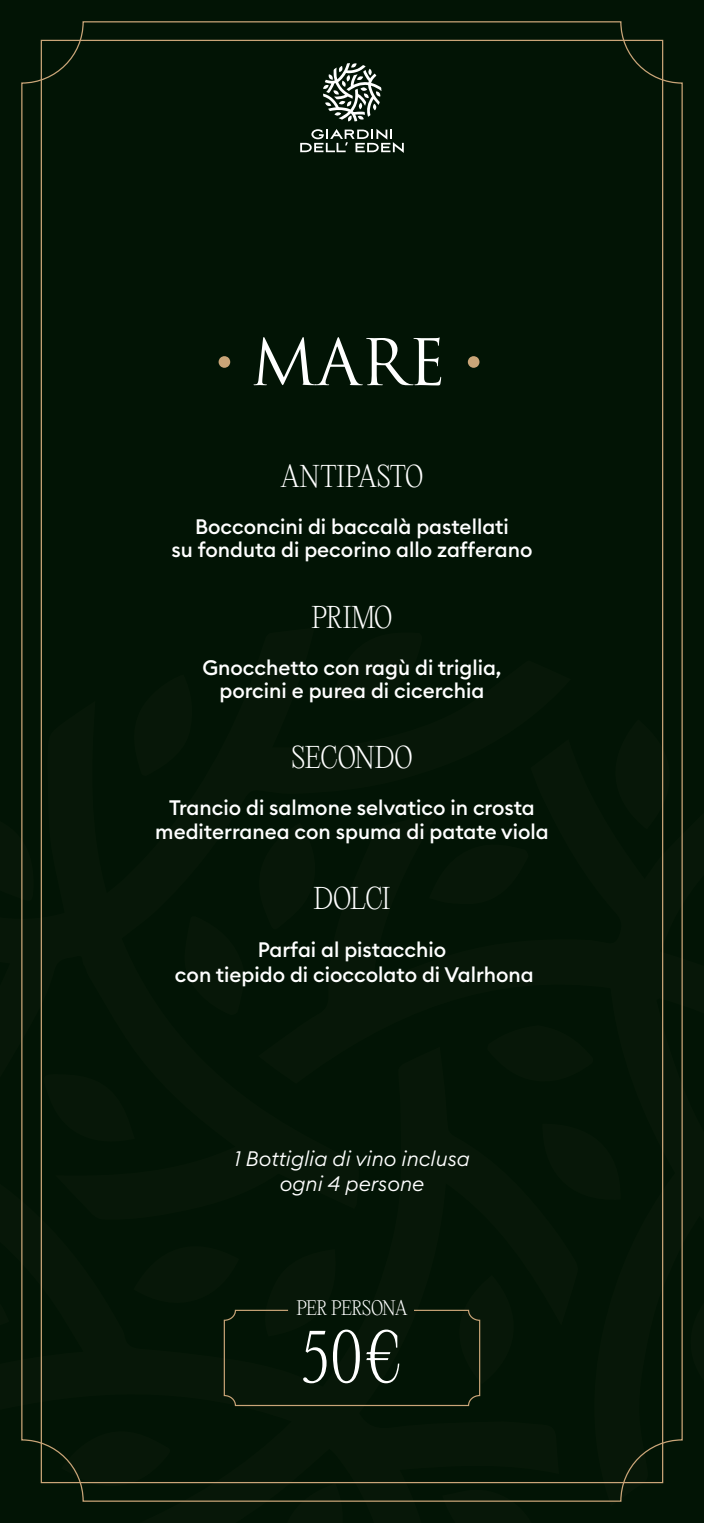
<style>
.page{position:relative;width:704px;height:1523px;background:#fff}
.page>*{position:absolute;margin:0;border:0;box-sizing:border-box;transform-origin:0 0}
.t1{font:63.94px "Editorial New";color:#fff}
.t2{font:62.5px "Trajan Pro 3";color:#fff}
.t3{font:27.56px "Editorial New";letter-spacing:-.02em;color:#fff}
.t4{font:500 20.69px/23.4px "Euclid Circular B";color:#fff;text-align:center}
.t5{font:italic 300 20.69px/24.8px "Euclid Circular B";color:#fff;text-align:center}
.t6{font:18.38px "Editorial New";letter-spacing:-.04em;color:#fff}
.s1{font-family:"Editorial New";color:#caa578}
</style>
<div class="page">
<div style="left:0;top:0;width:703px;height:1522px;background:#021405"></div>
<svg style="left:578px;top:829px;width:105px;height:673px"></svg>
<svg style="left:23px;top:1220px;width:555px;height:282px"></svg>
<svg style="left:277px;top:1483px;width:78px;height:19px"></svg>
<svg style="left:578px;top:1025px;width:15px;height:60px"></svg>
<svg style="left:662px;top:719px;width:21px;height:110px"></svg>
<svg style="left:40px;top:1073px;width:1px;height:74px"></svg>
<svg style="left:578px;top:1123px;width:43px;height:80px"></svg>
<svg style="left:442px;top:1483px;width:100px;height:19px"></svg>
<svg style="left:678px;top:1291px;width:5px;height:109px"></svg>
<svg style="left:61px;top:1427px;width:113px;height:63px"></svg>
<svg style="left:323px;top:63px;width:58px;height:58px"></svg>
<svg style="left:300px;top:129px;width:103px;height:24px"></svg>
<svg style="left:133px;top:1233px;width:391px;height:173px"></svg>
<h2 class="t2" style="left:217px;top:319px;width:271px"><span class="s1">•</span> MARE <span class="s1">•</span></h2>
<h3 class="t3" style="left:280px;top:456px;width:144px">ANTIPASTO</h3>
<p class="t4" style="left:171px;top:515px;width:362px">Bocconcini di baccalà pastellati<br>su fonduta di pecorino allo zafferano</p>
<h3 class="t3" style="left:311px;top:597px;width:83px">PRIMO</h3>
<p class="t4" style="left:202px;top:655px;width:300px">Gnocchetto con ragù di triglia, porcini e purea di cicerchia</p>
<h3 class="t3" style="left:291px;top:738px;width:123px">SECONDO</h3>
<p class="t4" style="left:155px;top:796px;width:394px">Trancio di salmone selvatico in crosta mediterranea con spuma di patate viola</p>
<h3 class="t3" style="left:313px;top:878px;width:78px">DOLCI</h3>
<p class="t4" style="left:175px;top:937px;width:360px;line-height:24.8px">Parfai al pistacchio<br>con tiepido di cioccolato di Valrhona</p>
<p class="t5" style="left:234px;top:1146px;width:237px">1 Bottiglia di vino inclusa ogni 4 persone</p>
<p class="t6" style="left:296px;top:1294px;width:113px">PER PERSONA</p>
<h1 class="t1" style="left:301px;top:1311px;width:102px">50€</h1>
</div>
